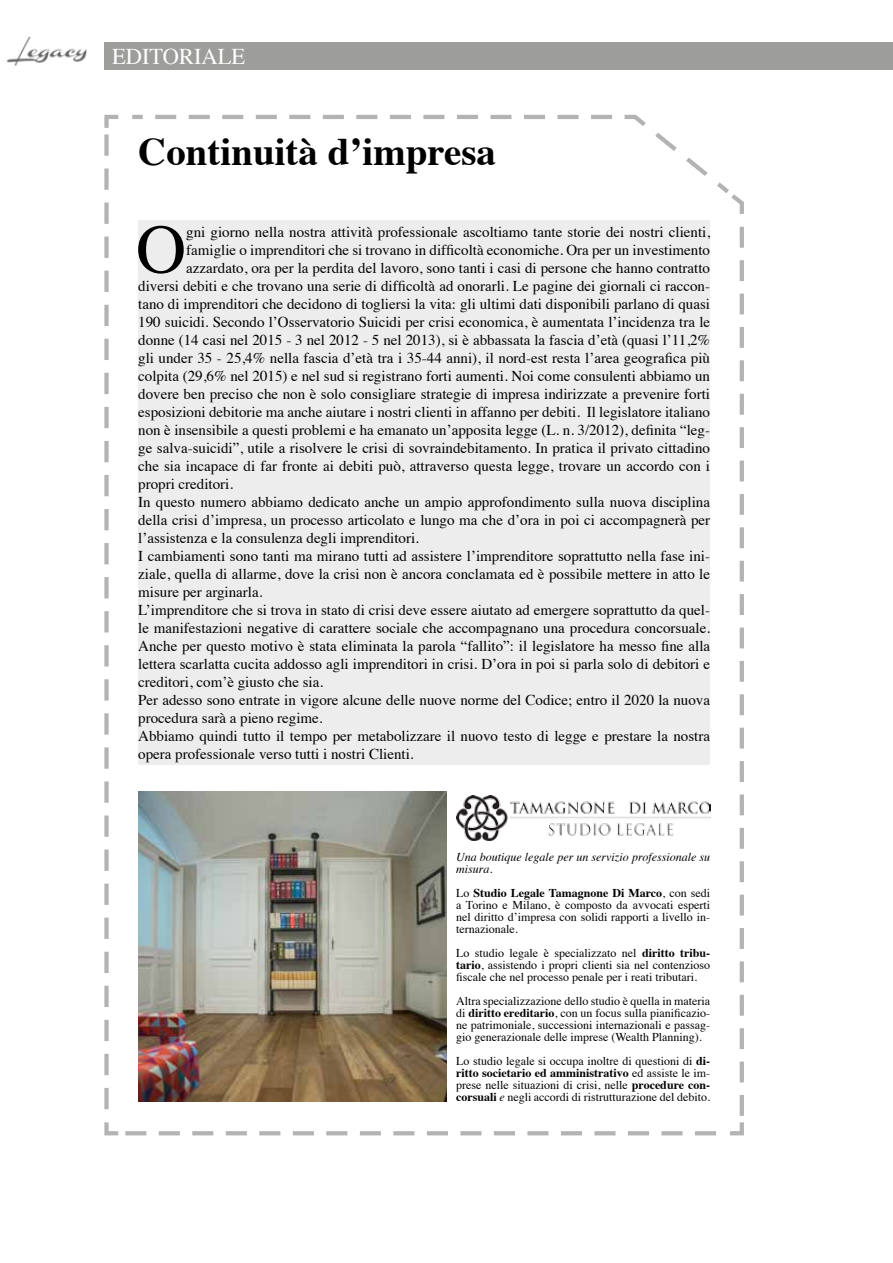
<style>
.page{position:relative;width:893px;height:1263px;background:#fff}
.page>*{position:absolute;margin:0;border:0;box-sizing:border-box;transform-origin:0 0}
.t1{font:69.45px "Times";color:#000}
.t2{font:700 39px "Times";color:#000}
.t3{font:22.5px "Times";color:#fff}
.t4{font:15px "Times";color:#000}
.t5{font:12px/12px "Times";color:#000;text-align:justify}
.t6{font:italic 12px/12px "Times";color:#000}
.s1{font-weight:700}
.s2{font-style:italic}
</style>
<div class="page">
<img style="left:456px;top:795px;width:254px;height:45px">
<svg style="left:732px;top:194px;width:12px;height:20px"></svg>
<svg style="left:730px;top:227px;width:14px;height:909px"></svg>
<svg style="left:104px;top:1122px;width:612px;height:14px"></svg>
<svg style="left:104px;top:114px;width:15px;height:995px"></svg>
<svg style="left:132px;top:114px;width:602px;height:84px"></svg>
<div style="left:138px;top:220px;width:572px;height:544px;background:#ededed"></div>
<div style="left:105px;top:43px;width:788px;height:27px;background:#9d9d9c"></div>
<img style="left:138px;top:792px;width:308px;height:310px">
<img style="left:7px;top:36px;width:98px;height:34px">
<h3 class="t3" style="left:112px;top:35px;width:135px">EDITORIALE</h3>
<h2 class="t2" style="left:138px;top:115px;width:359px">Continuità d’impresa</h2>
<h1 class="t1" style="left:136px;top:184px;width:52px">O</h1>
<p class="t4" style="left:186px;top:218px;width:525px">gni giorno nella nostra attività professionale ascoltiamo tante storie dei nostri clienti,</p>
<p class="t4" style="left:186px;top:236px;width:525px">famiglie o imprenditori che si trovano in difficoltà economiche. Ora per un investimento</p>
<p class="t4" style="left:186px;top:254px;width:525px">azzardato, ora per la perdita del lavoro, sono tanti i casi di persone che hanno contratto</p>
<p class="t4" style="left:138px;top:272px;width:573px">diversi debiti e che trovano una serie di difficoltà ad onorarli. Le pagine dei giornali ci raccon-</p>
<p class="t4" style="left:138px;top:290px;width:573px">tano di imprenditori che decidono di togliersi la vita: gli ultimi dati disponibili parlano di quasi</p>
<p class="t4" style="left:138px;top:308px;width:573px">190 suicidi. Secondo l’Osservatorio Suicidi per crisi economica, è aumentata l’incidenza tra le</p>
<p class="t4" style="left:138px;top:326px;width:573px">donne (14 casi nel 2015 - 3 nel 2012 - 5 nel 2013), si è abbassata la fascia d’età (quasi l’11,2%</p>
<p class="t4" style="left:138px;top:344px;width:573px">gli under 35 - 25,4% nella fascia d’età tra i 35-44 anni), il nord-est resta l’area geografica più</p>
<p class="t4" style="left:138px;top:362px;width:573px">colpita (29,6% nel 2015) e nel sud si registrano forti aumenti. Noi come consulenti abbiamo un</p>
<p class="t4" style="left:138px;top:380px;width:573px">dovere ben preciso che non è solo consigliare strategie di impresa indirizzate a prevenire forti</p>
<p class="t4" style="left:138px;top:398px;width:573px">esposizioni debitorie ma anche aiutare i nostri clienti in affanno per debiti. Il legislatore italiano</p>
<p class="t4" style="left:138px;top:416px;width:573px">non è insensibile a questi problemi e ha emanato un’apposita legge (L. n. 3/2012), definita “leg-</p>
<p class="t4" style="left:138px;top:434px;width:573px">ge salva-suicidi”, utile a risolvere le crisi di sovraindebitamento. In pratica il privato cittadino</p>
<p class="t4" style="left:138px;top:452px;width:573px">che sia incapace di far fronte ai debiti può, attraverso questa legge, trovare un accordo con i</p>
<p class="t4" style="left:138px;top:470px;width:96px">propri creditori.</p>
<p class="t4" style="left:138px;top:488px;width:573px">In questo numero abbiamo dedicato anche un ampio approfondimento sulla nuova disciplina</p>
<p class="t4" style="left:138px;top:506px;width:573px">della crisi d’impresa, un processo articolato e lungo ma che d’ora in poi ci accompagnerà per</p>
<p class="t4" style="left:138px;top:524px;width:282px">l’assistenza e la consulenza degli imprenditori.</p>
<p class="t4" style="left:138px;top:542px;width:573px">I cambiamenti sono tanti ma mirano tutti ad assistere l’imprenditore soprattutto nella fase ini-</p>
<p class="t4" style="left:138px;top:560px;width:573px">ziale, quella di allarme, dove la crisi non è ancora conclamata ed è possibile mettere in atto le</p>
<p class="t4" style="left:138px;top:578px;width:126px">misure per arginarla.</p>
<p class="t4" style="left:138px;top:596px;width:573px">L’imprenditore che si trova in stato di crisi deve essere aiutato ad emergere soprattutto da quel-</p>
<p class="t4" style="left:138px;top:614px;width:573px">le manifestazioni negative di carattere sociale che accompagnano una procedura concorsuale.</p>
<p class="t4" style="left:138px;top:632px;width:573px">Anche per questo motivo è stata eliminata la parola “fallito”: il legislatore ha messo fine alla</p>
<p class="t4" style="left:138px;top:650px;width:573px">lettera scarlatta cucita addosso agli imprenditori in crisi. D’ora in poi si parla solo di debitori e</p>
<p class="t4" style="left:138px;top:668px;width:186px">creditori, com’è giusto che sia.</p>
<p class="t4" style="left:138px;top:686px;width:573px">Per adesso sono entrate in vigore alcune delle nuove norme del Codice; entro il 2020 la nuova</p>
<p class="t4" style="left:138px;top:704px;width:186px">procedura sarà a pieno regime.</p>
<p class="t4" style="left:138px;top:722px;width:573px">Abbiamo quindi tutto il tempo per metabolizzare il nuovo testo di legge e prestare la nostra</p>
<p class="t4" style="left:138px;top:740px;width:277px">opera professionale verso tutti i nostri Clienti.</p>
<p class="t6" style="left:456px;top:850px;width:256px">Una boutique legale per un servizio professionale su misura.</p>
<p class="t5" style="left:456px;top:886px;width:256px">Lo <span class="s1">Studio Legale Tamagnone Di Marco</span>, con sedi a Torino e Milano, è composto da avvocati esperti nel diritto d’impresa con solidi rapporti a livello in&shy;ternazionale.</p>
<p class="t5" style="left:456px;top:946px;width:256px">Lo studio legale è specializzato nel <span class="s1">diritto tribu&shy;tario</span>, assistendo i propri clienti sia nel contenzioso fiscale che nel processo penale per i reati tributari.</p>
<p class="t5" style="left:456px;top:994px;width:256px">Altra specializzazione dello studio è quella in materia di <span class="s1">diritto ereditario</span>, con un focus sulla pianificazio&shy;ne patrimoniale, successioni internazionali e passag&shy;gio generazionale delle imprese (Wealth Planning).</p>
<p class="t5" style="left:456px;top:1054px;width:256px">Lo studio legale si occupa inoltre di questioni di <span class="s1">di&shy;ritto societario ed amministrativo</span> ed assiste le im&shy;prese nelle situazioni di crisi, nelle <span class="s1">procedure con&shy;corsuali</span> <span class="s2">e</span> negli accordi di ristrutturazione del debito.</p>
</div>
